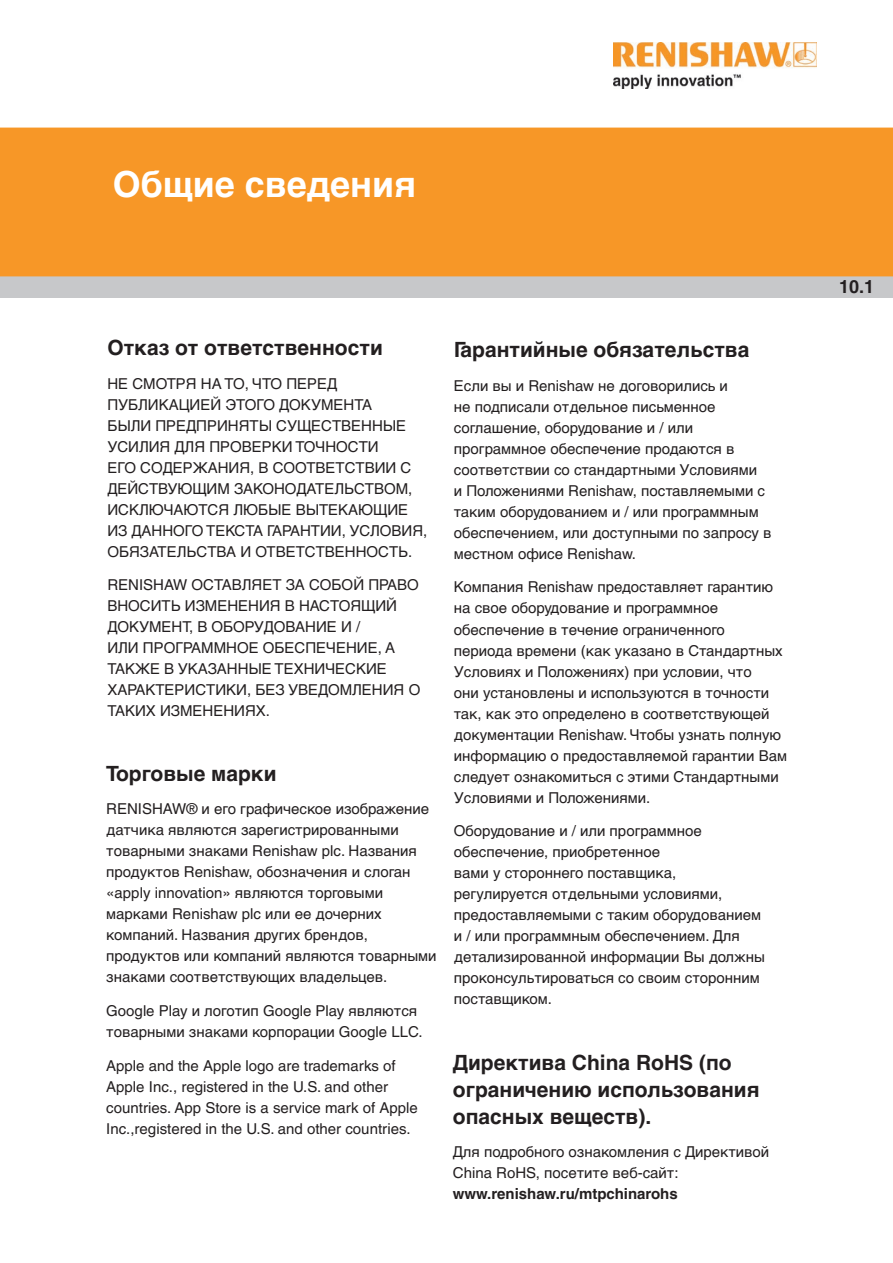
<style>
.page{position:relative;width:893px;height:1263px;background:#fff}
.page>*{position:absolute;margin:0;border:0;box-sizing:border-box;transform-origin:0 0}
.Section_Header{font:700 36px "Helvetica LT Pro";color:#fff}
.Heading_1{font:700 21px/27px "Helvetica LT Pro";color:#231f20}
.t1{font:700 18px "Helvetica LT Pro";color:#231f20}
.Body_Text_10pt{font:15px/21px "Helvetica LT Pro";color:#231f20}
.Body_Text_10pt-2{font:700 15px "Helvetica LT Pro";color:#231f20}
</style>
<div class="page">
<img style="left:613px;top:43px;width:203px;height:46px">
<div style="left:0;top:276px;width:893px;height:22px;background:#c7c8ca"></div>
<div style="left:0;top:128px;width:893px;height:148px;background:#f79727"></div>
<p class="Section_Header" style="left:113px;top:162px;width:305px">Общие сведения</p>
<p class="Heading_1" style="left:107px;top:334px;width:277px">Отказ от ответственности</p>
<p class="Body_Text_10pt" style="left:107px;top:373px;width:322px">НЕ СМОТРЯ НА ТО, ЧТО ПЕРЕД<br>ПУБЛИКАЦИЕЙ ЭТОГО ДОКУМЕНТА<br>БЫЛИ ПРЕДПРИНЯТЫ СУЩЕСТВЕННЫЕ<br>УСИЛИЯ ДЛЯ ПРОВЕРКИ ТОЧНОСТИ<br>ЕГО СОДЕРЖАНИЯ, В СООТВЕТСТВИИ С<br>ДЕЙСТВУЮЩИМ ЗАКОНОДАТЕЛЬСТВОМ,<br>ИСКЛЮЧАЮТСЯ ЛЮБЫЕ ВЫТЕКАЮЩИЕ<br>ИЗ ДАННОГО ТЕКСТА ГАРАНТИИ, УСЛОВИЯ,<br>ОБЯЗАТЕЛЬСТВА И ОТВЕТСТВЕННОСТЬ.</p>
<p class="Body_Text_10pt" style="left:107px;top:574px;width:314px">RENISHAW ОСТАВЛЯЕТ ЗА СОБОЙ ПРАВО<br>ВНОСИТЬ ИЗМЕНЕНИЯ В НАСТОЯЩИЙ<br>ДОКУМЕНТ, В ОБОРУДОВАНИЕ И /<br>ИЛИ ПРОГРАММНОЕ ОБЕСПЕЧЕНИЕ, А<br>ТАКЖЕ В УКАЗАННЫЕ ТЕХНИЧЕСКИЕ<br>ХАРАКТЕРИСТИКИ, БЕЗ УВЕДОМЛЕНИЯ О<br>ТАКИХ ИЗМЕНЕНИЯХ.</p>
<p class="Heading_1" style="left:106px;top:760px;width:172px">Торговые марки</p>
<p class="Body_Text_10pt" style="left:106px;top:798px;width:332px">RENISHAW® и его графическое изображение датчика являются зарегистрированными товарными знаками Renishaw plc. Названия продуктов Renishaw, обозначения и слоган «apply innovation» являются торговыми марками Renishaw plc или ее дочерних компаний. Названия других брендов, продуктов или компаний являются товарными знаками соответствующих владельцев.</p>
<p class="Body_Text_10pt" style="left:106px;top:1000px;width:318px">Google Play и логотип Google Play являются товарными знаками корпорации Google LLC.</p>
<p class="Body_Text_10pt" style="left:106px;top:1055px;width:313px">Apple and the Apple logo are trademarks of Apple Inc., registered in the U.S. and other countries. App Store is a service mark of Apple Inc.,registered in the U.S. and other countries.</p>
<p class="Heading_1" style="left:454px;top:336px;width:297px">Гарантийные обязательства</p>
<p class="Body_Text_10pt" style="left:454px;top:375px;width:319px">Если вы и Renishaw не договорились и<br>не подписали отдельное письменное соглашение, оборудование и / или программное обеспечение продаются в соответствии со стандартными Условиями<br>и Положениями Renishaw, поставляемыми с таким оборудованием и / или программным обеспечением, или доступными по запросу в местном офисе Renishaw.</p>
<p class="Body_Text_10pt" style="left:454px;top:577px;width:335px">Компания Renishaw предоставляет гарантию на свое оборудование и программное обеспечение в течение ограниченного<br>периода времени (как указано в Стандартных Условиях и Положениях) при условии, что<br>они установлены и используются в точности так, как это определено в соответствующей документации Renishaw. Чтобы узнать полную информацию о предоставляемой гарантии Вам следует ознакомиться с этими Стандартными Условиями и Положениями.</p>
<p class="Body_Text_10pt" style="left:454px;top:820px;width:313px">Оборудование и / или программное обеспечение, приобретенное<br>вами у стороннего поставщика, регулируется отдельными условиями, предоставляемыми с таким оборудованием и / или программным обеспечением. Для детализированной информации Вы должны проконсультироваться со своим сторонним поставщиком.</p>
<p class="Heading_1" style="left:453px;top:1049px;width:308px">Директива China RoHS (по ограничению использования опасных веществ).</p>
<p class="Body_Text_10pt" style="left:453px;top:1142px;width:318px">Для подробного ознакомления с Директивой<br>China RoHS, посетите веб-сайт:</p>
<p class="Body_Text_10pt-2" style="left:453px;top:1185px;width:226px">www.renishaw.ru/mtpchinarohs</p>
<p class="t1" style="left:839px;top:275px;width:37px">10.1</p>
</div>
